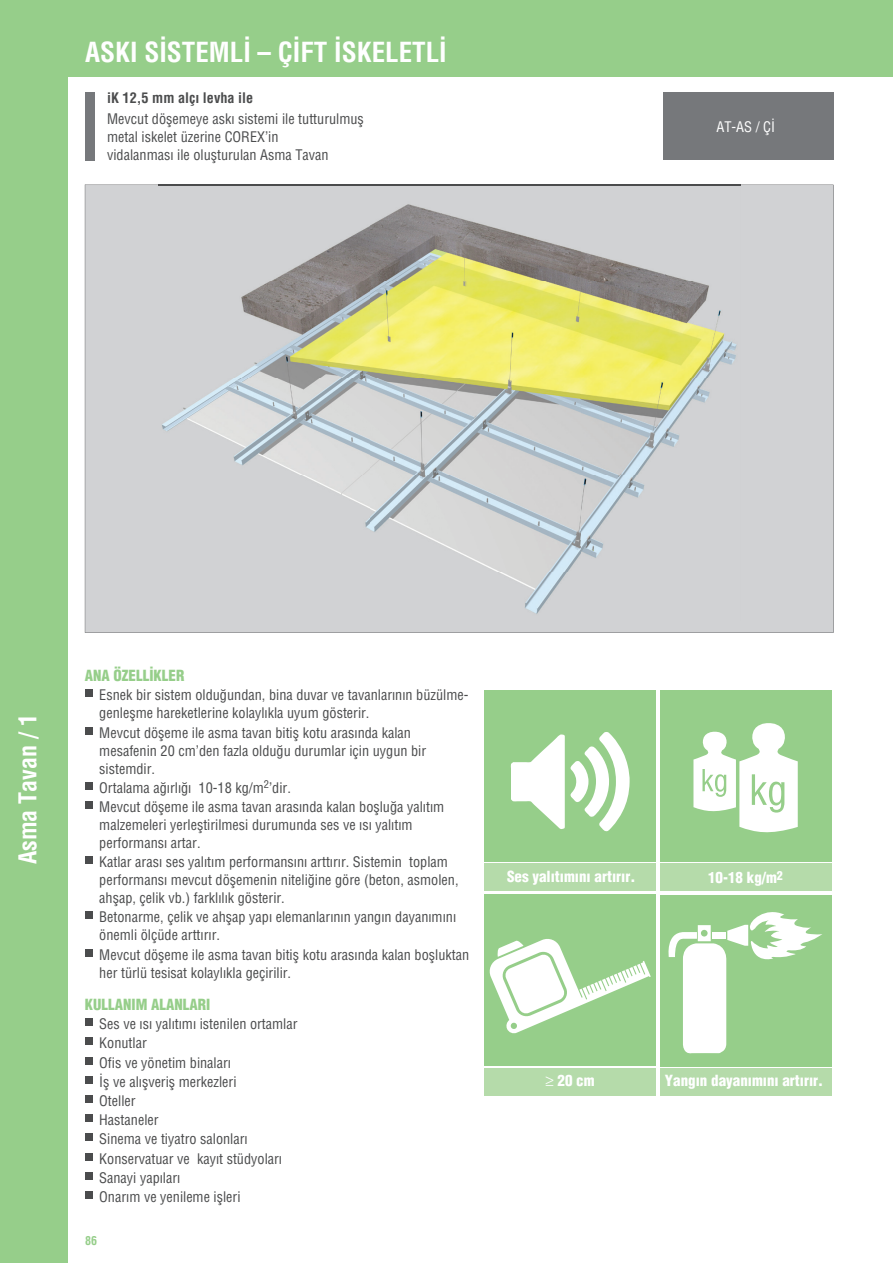
<style>
.page{position:relative;width:893px;height:1263px;background:#fff}
.page>*{position:absolute;margin:0;border:0;box-sizing:border-box;transform-origin:0 0}
.t1{font:700 27px "Helvetica Condensed Turk";color:#fff}
.t2{font:700 24px "Helvetica Condensed Turk";color:#fff}
.t3{font:900 condensed 15px "Helvetica";color:#fff}
.t4{font:900 condensed 15px "Helvetica";color:#96ce8a}
.t5{font:14.25px/18px "Helvetica Condensed";color:#4b4c4d}
.t6{font:700 14.25px "Helvetica Condensed Turk";color:#4b4c4d}
.t7{font:14.25px "Helvetica Condensed";color:#fff}
.t8{font:700 12px "Helvetica Condensed Turk";color:#96ce8a}
</style>
<div class="page">
<div style="left:85px;top:185px;width:748px;height:448px;background:#d1d2d4"></div>
<div style="left:0;top:0;width:893px;height:77px;background:#96ce8a"></div>
<div style="left:663px;top:92px;width:170px;height:68px;background:#76787b"></div>
<div style="left:85px;top:690px;width:7px;height:7px;background:#4b4c4d"></div>
<div style="left:85px;top:801px;width:7px;height:8px;background:#4b4c4d"></div>
<div style="left:85px;top:911px;width:7px;height:8px;background:#4b4c4d"></div>
<div style="left:85px;top:949px;width:7px;height:7px;background:#4b4c4d"></div>
<div style="left:85px;top:856px;width:7px;height:8px;background:#4b4c4d"></div>
<div style="left:85px;top:1018px;width:7px;height:8px;background:#4b4c4d"></div>
<div style="left:85px;top:1038px;width:7px;height:7px;background:#4b4c4d"></div>
<div style="left:85px;top:1057px;width:7px;height:7px;background:#4b4c4d"></div>
<div style="left:85px;top:1076px;width:7px;height:7px;background:#4b4c4d"></div>
<div style="left:85px;top:1095px;width:7px;height:8px;background:#4b4c4d"></div>
<div style="left:85px;top:1114px;width:7px;height:8px;background:#4b4c4d"></div>
<div style="left:85px;top:1134px;width:7px;height:7px;background:#4b4c4d"></div>
<div style="left:85px;top:1172px;width:7px;height:7px;background:#4b4c4d"></div>
<div style="left:85px;top:1191px;width:7px;height:8px;background:#4b4c4d"></div>
<div style="left:85px;top:727px;width:7px;height:7px;background:#4b4c4d"></div>
<div style="left:85px;top:782px;width:7px;height:7px;background:#4b4c4d"></div>
<div style="left:485px;top:690px;width:171px;height:171px;background:#96ce8a"></div>
<div style="left:485px;top:863px;width:171px;height:28px;background:#b5dbaa"></div>
<svg style="left:511px;top:732px;width:119px;height:99px"></svg>
<div style="left:660px;top:895px;width:171px;height:171px;background:#96ce8a"></div>
<div style="left:660px;top:1069px;width:171px;height:27px;background:#b5dbaa"></div>
<svg style="left:668px;top:912px;width:154px;height:142px"></svg>
<div style="left:660px;top:690px;width:171px;height:171px;background:#96ce8a"></div>
<div style="left:660px;top:863px;width:171px;height:28px;background:#b5dbaa"></div>
<svg style="left:693px;top:723px;width:105px;height:110px"></svg>
<div style="left:85px;top:1153px;width:7px;height:7px;background:#4b4c4d"></div>
<img style="left:159px;top:185px;width:581px;height:436px">
<div style="left:485px;top:895px;width:171px;height:171px;background:#96ce8a"></div>
<div style="left:485px;top:1068px;width:171px;height:27px;background:#b5dbaa"></div>
<svg style="left:489px;top:939px;width:162px;height:95px"></svg>
<div style="left:0;top:0;width:68px;height:1263px;background:#96ce8a"></div>
<div style="left:85px;top:92px;width:10px;height:68px;background:#76787b"></div>
<h1 class="t1" style="left:85px;top:36px;width:363px">ASKI SİSTEMLİ – ÇİFT İSKELETLİ</h1>
<p class="t6" style="left:107px;top:89px;width:148px">iK 12,5 mm alçı levha ile</p>
<p class="t5" style="left:107px;top:109px;width:258px">Mevcut döşemeye askı sistemi ile tutturulmuş metal iskelet üzerine COREX’in<br>vidalanması ile oluşturulan Asma Tavan</p>
<p class="t7" style="left:716px;top:118px;width:60px">AT-AS / Çİ</p>
<h2 class="t2" style="left:13px;top:864px;width:151px;rotate:-90deg">Asma Tavan / 1</h2>
<p class="t4" style="left:85px;top:666px;width:101px">ANA ÖZELLİKLER</p>
<p class="t5" style="left:99px;top:686px;width:371px">Esnek bir sistem olduğundan, bina duvar ve tavanlarının büzülme&shy;genleşme hareketlerine kolaylıkla uyum gösterir.</p>
<p class="t5" style="left:99px;top:723px;width:328px;line-height:18.5px">Mevcut döşeme ile asma tavan bitiş kotu arasında kalan mesafenin 20 cm’den fazla olduğu durumlar için uygun bir sistemdir.<br>Ortalama ağırlığı 10-18 kg/m<sup>2</sup>’dir.</p>
<p class="t5" style="left:99px;top:797px;width:347px">Mevcut döşeme ile asma tavan arasında kalan boşluğa yalıtım malzemeleri yerleştirilmesi durumunda ses ve ısı yalıtım performansı artar.</p>
<p class="t5" style="left:99px;top:853px;width:361px">Katlar arası ses yalıtım performansını arttırır. Sistemin toplam performansı mevcut döşemenin niteliğine göre (beton, asmolen, ahşap, çelik vb.) farklılık gösterir.</p>
<p class="t5" style="left:99px;top:908px;width:371px;line-height:18.5px">Betonarme, çelik ve ahşap yapı elemanlarının yangın dayanımını önemli ölçüde arttırır.<br>Mevcut döşeme ile asma tavan bitiş kotu arasında kalan boşluktan her türlü tesisat kolaylıkla geçirilir.</p>
<p class="t4" style="left:85px;top:995px;width:127px">KULLANIM ALANLARI</p>
<p class="t5" style="left:99px;top:1014px;width:200px;line-height:19.2px">Ses ve ısı yalıtımı istenilen ortamlar<br>Konutlar<br>Ofis ve yönetim binaları<br>İş ve alışveriş merkezleri<br>Oteller<br>Hastaneler<br>Sinema ve tiyatro salonları</p>
<p class="t5" style="left:99px;top:1168px;width:143px;line-height:19.2px">Sanayi yapıları<br>Onarım ve yenileme işleri</p>
<p class="t5" style="left:99px;top:1149px;width:184px">Konservatuar ve kayıt stüdyoları</p>
<p class="t8" style="left:85px;top:1233px;width:13px">86</p>
<p class="t3" style="left:507px;top:867px;width:130px">Ses yalıtımını artırır.</p>
<p class="t3" style="left:708px;top:868px;width:76px">10-18 kg/m<sup>2</sup></p>
<p class="t3" style="left:545px;top:1071px;width:51px">≥ 20 cm</p>
<p class="t3" style="left:665px;top:1071px;width:160px">Yangın dayanımını artırır.</p>
</div>
